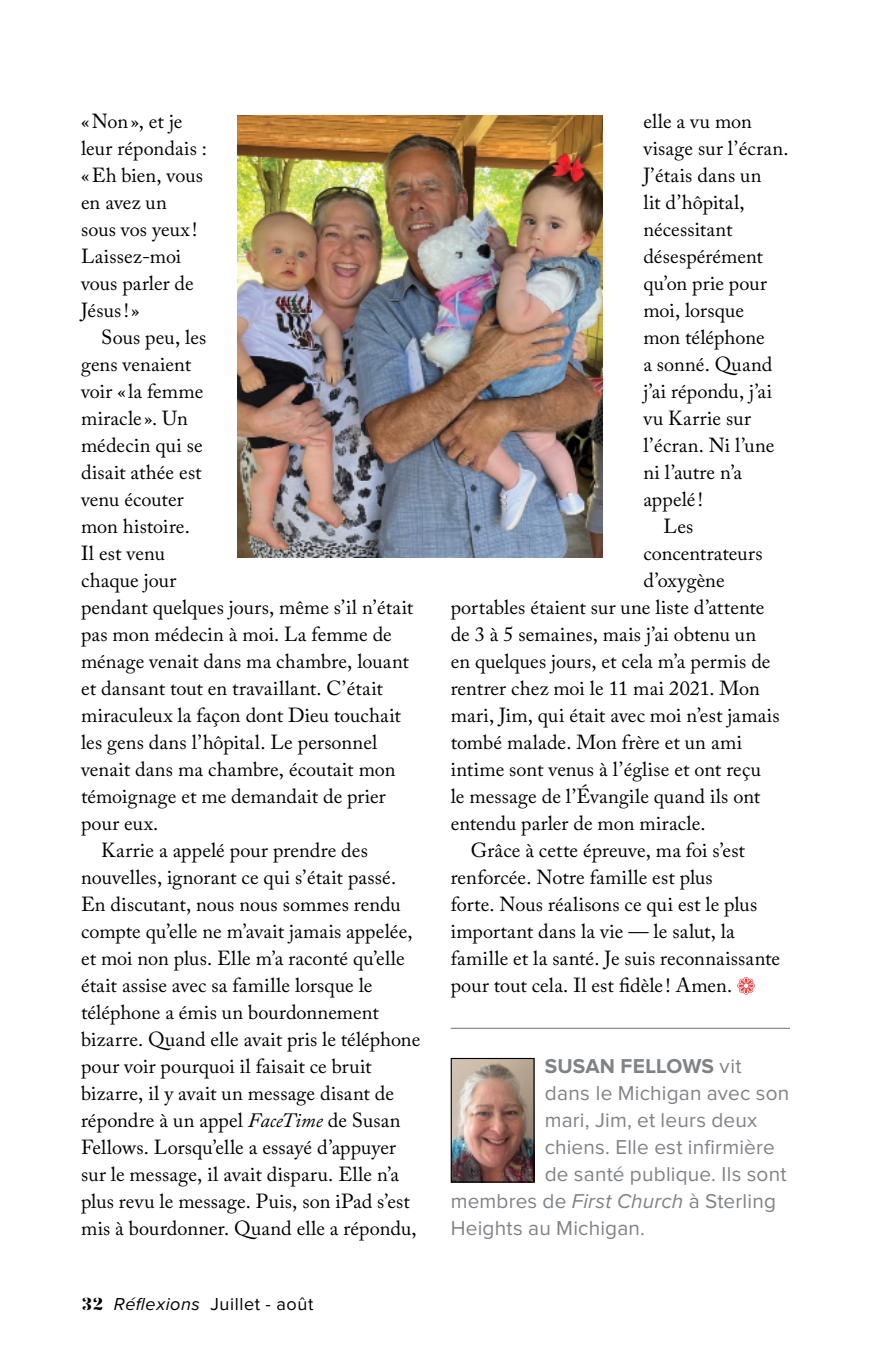
<style>
.page{position:relative;width:871px;height:1357px;background:#fff}
.page>*{position:absolute;margin:0;border:0;box-sizing:border-box;transform-origin:0 0}
.t1{font:20.7px "Proxima Nova";letter-spacing:.01em;color:#808285}
.t2{font:700 20.7px "Proxima Nova";letter-spacing:.005em;color:#808285}
.t3{font:20.25px/27px "Adobe Caslon Pro";letter-spacing:.005em;color:#000}
.t4{font:20.25px "Adobe Caslon Pro";letter-spacing:.025em;color:#000}
.t5{font:18px "Proxima Nova";letter-spacing:.035em;color:#000}
.s1{font-style:italic}
.s2{font-family:"Gabriela Stencil";font-weight:900}
.s3{font-weight:400}
</style>
<div class="page">
<hr style="left:451px;top:1028px;width:339px;height:1px;background:#808285">
<svg style="left:737px;top:977px;width:18px;height:17px"></svg>
<img style="left:453px;top:1060px;width:79px;height:120px">
<div style="left:451px;top:1058px;width:83px;height:124px;border:1px solid #000"></div>
<img style="left:238px;top:116px;width:365px;height:442px">
<p class="t3" style="left:81px;top:108px;width:128px">«Non», et je leur répondais : «Eh bien, vous en avez un<br>sous vos yeux!<br>Laissez-moi vous parler de<br>Jésus!»</p>
<p class="t3" style="left:101px;top:324px;width:107px">Sous peu, les</p>
<p class="t3" style="left:81px;top:351px;width:112px">gens venaient</p>
<p class="t3" style="left:81px;top:378px;width:124px">voir « la femme</p>
<p class="t3" style="left:81px;top:405px;width:108px">miracle». Un</p>
<p class="t3" style="left:81px;top:432px;width:123px">médecin qui se</p>
<p class="t3" style="left:81px;top:459px;width:122px">disait athée est</p>
<p class="t3" style="left:81px;top:486px;width:104px">venu écouter</p>
<p class="t3" style="left:81px;top:513px;width:110px">mon histoire.</p>
<p class="t3" style="left:81px;top:540px;width:85px">Il est venu</p>
<p class="t3" style="left:81px;top:567px;width:97px">chaque jour</p>
<p class="t3" style="left:81px;top:594px;width:334px">pendant quelques jours, même s’il n’était</p>
<p class="t3" style="left:81px;top:621px;width:312px">pas mon médecin à moi. La femme de</p>
<p class="t3" style="left:81px;top:648px;width:329px">ménage venait dans ma chambre, louant</p>
<p class="t3" style="left:81px;top:675px;width:303px">et dansant tout en travaillant. C’était</p>
<p class="t3" style="left:81px;top:702px;width:321px">miraculeux la façon dont Dieu touchait</p>
<p class="t3" style="left:81px;top:729px;width:298px">les gens dans l’hôpital. Le personnel</p>
<p class="t3" style="left:81px;top:756px;width:316px">venait dans ma chambre, écoutait mon</p>
<p class="t3" style="left:81px;top:783px;width:306px">témoignage et me demandait de prier</p>
<p class="t3" style="left:81px;top:810px;width:79px">pour eux.</p>
<p class="t3" style="left:101px;top:837px;width:268px">Karrie a appelé pour prendre des</p>
<p class="t3" style="left:81px;top:864px;width:317px">nouvelles, ignorant ce qui s’était passé.</p>
<p class="t3" style="left:81px;top:891px;width:321px">En discutant, nous nous sommes rendu</p>
<p class="t3" style="left:81px;top:918px;width:333px">compte qu’elle ne m’avait jamais appelée,</p>
<p class="t3" style="left:81px;top:945px;width:325px">et moi non plus. Elle m’a raconté qu’elle</p>
<p class="t3" style="left:81px;top:972px;width:293px">était assise avec sa famille lorsque le</p>
<p class="t3" style="left:81px;top:999px;width:299px">téléphone a émis un bourdonnement</p>
<p class="t3" style="left:81px;top:1026px;width:341px">bizarre. Quand elle avait pris le téléphone</p>
<p class="t3" style="left:81px;top:1053px;width:292px">pour voir pourquoi il faisait ce bruit</p>
<p class="t3" style="left:81px;top:1080px;width:315px">bizarre, il y avait un message disant de</p>
<p class="t3" style="left:81px;top:1107px;width:321px">répondre à un appel <span class="s1">FaceTime</span> de Susan</p>
<p class="t3" style="left:81px;top:1134px;width:316px">Fellows. Lorsqu’elle a essayé d’appuyer</p>
<p class="t3" style="left:81px;top:1161px;width:320px">sur le message, il avait disparu. Elle n’a</p>
<p class="t3" style="left:81px;top:1187px;width:330px">plus revu le message. Puis, son iPad s’est</p>
<p class="t3" style="left:81px;top:1214px;width:337px">mis à bourdonner. Quand elle a répondu,</p>
<p class="t5" style="left:82px;top:1294px;width:233px"><span class="s2">32</span> <span class="s1">Réflexions</span> Juillet - août</p>
<p class="t3" style="left:643px;top:108px;width:110px">elle a vu mon</p>
<p class="t3" style="left:643px;top:135px;width:147px">visage sur l’écran.</p>
<p class="t3" style="left:643px;top:162px;width:120px">J’étais dans un</p>
<p class="t3" style="left:643px;top:189px;width:103px">lit d’hôpital,</p>
<p class="t3" style="left:643px;top:216px;width:91px">nécessitant</p>
<p class="t3" style="left:643px;top:243px;width:121px">désespérément</p>
<p class="t3" style="left:643px;top:270px;width:125px">qu’on prie pour</p>
<p class="t3" style="left:643px;top:297px;width:102px">moi, lorsque</p>
<p class="t3" style="left:643px;top:324px;width:123px">mon téléphone</p>
<p class="t3" style="left:643px;top:351px;width:131px">a sonné. Quand</p>
<p class="t3" style="left:643px;top:378px;width:130px">j’ai répondu, j’ai</p>
<p class="t4" style="left:643px;top:406px;width:109px">vu Karrie sur</p>
<p class="t3" style="left:643px;top:432px;width:133px">l’écran. Ni l’une</p>
<p class="t3" style="left:643px;top:459px;width:100px">ni l’autre n’a</p>
<p class="t3" style="left:643px;top:486px;width:61px">appelé !</p>
<p class="t3" style="left:663px;top:513px;width:31px">Les</p>
<p class="t3" style="left:643px;top:540px;width:121px">concentrateurs</p>
<p class="t3" style="left:643px;top:567px;width:83px">d’oxygène</p>
<p class="t3" style="left:451px;top:594px;width:315px">portables étaient sur une liste d’attente</p>
<p class="t3" style="left:451px;top:621px;width:307px">de 3 à 5 semaines, mais j’ai obtenu un</p>
<p class="t3" style="left:451px;top:648px;width:321px">en quelques jours, et cela m’a permis de</p>
<p class="t3" style="left:451px;top:675px;width:311px">rentrer chez moi le 11 mai 2021. Mon</p>
<p class="t3" style="left:451px;top:702px;width:330px">mari, Jim, qui était avec moi n’est jamais</p>
<p class="t3" style="left:451px;top:729px;width:293px">tombé malade. Mon frère et un ami</p>
<p class="t3" style="left:451px;top:756px;width:312px">intime sont venus à l’église et ont reçu</p>
<p class="t3" style="left:451px;top:783px;width:311px">le message de l’Évangile quand ils ont</p>
<p class="t3" style="left:451px;top:810px;width:256px">entendu parler de mon miracle.</p>
<p class="t3" style="left:471px;top:837px;width:276px">Grâce à cette épreuve, ma foi s’est</p>
<p class="t3" style="left:451px;top:864px;width:264px">renforcée. Notre famille est plus</p>
<p class="t3" style="left:451px;top:891px;width:308px">forte. Nous réalisons ce qui est le plus</p>
<p class="t3" style="left:451px;top:918px;width:286px">important dans la vie — le salut, la</p>
<p class="t3" style="left:451px;top:945px;width:331px">famille et la santé. Je suis reconnaissante</p>
<p class="t3" style="left:451px;top:972px;width:283px">pour tout cela. Il est fidèle! Amen.</p>
<p class="t2" style="left:545px;top:1055px;width:198px">SUSAN FELLOWS <span class="s3">vit</span></p>
<p class="t1" style="left:545px;top:1082px;width:246px">dans le Michigan avec son</p>
<p class="t1" style="left:545px;top:1109px;width:214px">mari, Jim, et leurs deux</p>
<p class="t1" style="left:545px;top:1136px;width:231px">chiens. Elle est infirmière</p>
<p class="t1" style="left:545px;top:1163px;width:243px">de santé publique. Ils sont</p>
<p class="t1" style="left:451px;top:1190px;width:327px">membres de <span class="s1">First Church</span> à Sterling</p>
<p class="t1" style="left:451px;top:1217px;width:196px">Heights au Michigan.</p>
</div>
